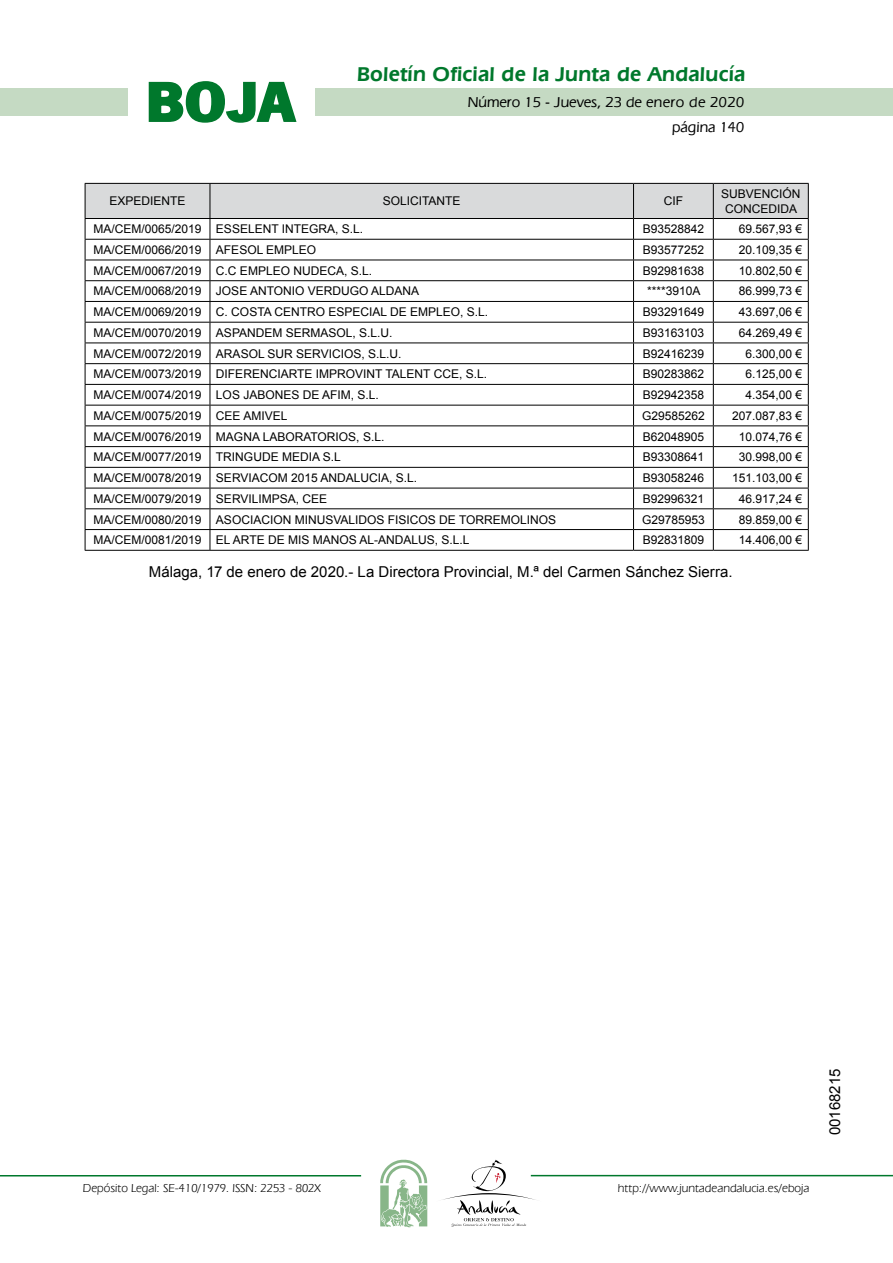
<style>
.page{position:relative;width:893px;height:1263px;background:#fff}
.page>*{position:absolute;margin:0;border:0;box-sizing:border-box;transform-origin:0 0}
.t1{font:700 57.75px "News Got T";color:#00782c;scale:1.14 1}
.t2{font:600 21px "Eras IT Cby BT";letter-spacing:.01em;color:#00782c}
.t3{font:15px "Arial";color:#000}
.t4{font:500 15px/24.5px "Eras IT Cby BT";color:#000;text-align:right}
.t5{font:12px/14.4px "Arial";color:#000;text-align:center}
.t6{font:12px "Eras IT Cby BT";color:#000}
</style>
<div class="page">
<div style="left:315px;top:88px;width:577px;height:28px;background:#c5dac3"></div>
<div style="left:0;top:88px;width:128px;height:28px;background:#c5dac3"></div>
<hr style="left:0;top:1175px;width:361px;height:2px;background:#00782c">
<hr style="left:531px;top:1175px;width:361px;height:1px;background:#00782c">
<svg style="left:148px;top:81px;width:149px;height:42px"></svg>
<svg style="left:380px;top:1159px;width:47px;height:68px"></svg>
<svg style="left:442px;top:1160px;width:100px;height:67px"></svg>
<svg style="left:85px;top:183px;width:723px;height:367px"></svg>
<hr style="left:85px;top:550px;width:125px;height:1px;background:#000">
<hr style="left:210px;top:550px;width:423px;height:1px;background:#000">
<hr style="left:633px;top:550px;width:80px;height:1px;background:#000">
<hr style="left:713px;top:550px;width:95px;height:1px;background:#000">
<h1 class="t1" style="left:145px;top:68px;width:133px">BOJA</h1>
<h2 class="t2" style="left:357px;top:62px;width:390px">Boletín Oficial de la Junta de Andalucía</h2>
<p class="t4" style="left:468px;top:90px;width:278px">Número 15 - Jueves, 23 de enero de 2020 página 140</p>
<p class="t5" style="left:109px;top:194px;width:78px">EXPEDIENTE</p>
<p class="t5" style="left:383px;top:194px;width:79px">SOLICITANTE</p>
<p class="t5" style="left:663px;top:194px;width:21px">CIF</p>
<p class="t5" style="left:721px;top:187px;width:81px">SUBVENCIÓN<br>CONCEDIDA</p>
<p class="t5" style="left:93px;top:222px;width:271px">MA/CEM/0065/2019 ESSELENT INTEGRA, S.L.</p>
<p class="t5" style="left:642px;top:222px;width:63px">B93528842</p>
<p class="t5" style="left:738px;top:222px;width:65px">69.567,93 €</p>
<p class="t5" style="left:93px;top:243px;width:224px">MA/CEM/0066/2019 AFESOL EMPLEO</p>
<p class="t5" style="left:642px;top:243px;width:63px">B93577252</p>
<p class="t5" style="left:738px;top:243px;width:65px">20.109,35 €</p>
<p class="t5" style="left:93px;top:263px;width:280px">MA/CEM/0067/2019 C.C EMPLEO NUDECA, S.L.</p>
<p class="t5" style="left:642px;top:263px;width:63px">B92981638</p>
<p class="t5" style="left:738px;top:263px;width:65px">10.802,50 €</p>
<p class="t5" style="left:93px;top:284px;width:327px">MA/CEM/0068/2019 JOSE ANTONIO VERDUGO ALDANA</p>
<p class="t5" style="left:647px;top:284px;width:55px">****3910A</p>
<p class="t5" style="left:738px;top:284px;width:65px">86.999,73 €</p>
<p class="t5" style="left:93px;top:305px;width:396px">MA/CEM/0069/2019 C. COSTA CENTRO ESPECIAL DE EMPLEO, S.L.</p>
<p class="t5" style="left:642px;top:305px;width:63px">B93291649</p>
<p class="t5" style="left:738px;top:305px;width:65px">43.697,06 €</p>
<p class="t5" style="left:93px;top:326px;width:300px">MA/CEM/0070/2019 ASPANDEM SERMASOL, S.L.U.</p>
<p class="t5" style="left:642px;top:326px;width:63px">B93163103</p>
<p class="t5" style="left:738px;top:326px;width:65px">64.269,49 €</p>
<p class="t5" style="left:93px;top:346px;width:309px">MA/CEM/0072/2019 ARASOL SUR SERVICIOS, S.L.U.</p>
<p class="t5" style="left:642px;top:346px;width:63px">B92416239</p>
<p class="t5" style="left:745px;top:346px;width:58px">6.300,00 €</p>
<p class="t5" style="left:93px;top:367px;width:395px">MA/CEM/0073/2019 DIFERENCIARTE IMPROVINT TALENT CCE, S.L.</p>
<p class="t5" style="left:642px;top:367px;width:63px">B90283862</p>
<p class="t5" style="left:745px;top:367px;width:58px">6.125,00 €</p>
<p class="t5" style="left:93px;top:388px;width:287px">MA/CEM/0074/2019 LOS JABONES DE AFIM, S.L.</p>
<p class="t5" style="left:642px;top:388px;width:63px">B92942358</p>
<p class="t5" style="left:745px;top:388px;width:58px">4.354,00 €</p>
<p class="t5" style="left:93px;top:409px;width:195px">MA/CEM/0075/2019 CEE AMIVEL</p>
<p class="t5" style="left:642px;top:409px;width:64px">G29585262</p>
<p class="t5" style="left:732px;top:409px;width:72px">207.087,83 €</p>
<p class="t5" style="left:93px;top:429px;width:292px">MA/CEM/0076/2019 MAGNA LABORATORIOS, S.L.</p>
<p class="t5" style="left:642px;top:429px;width:63px">B62048905</p>
<p class="t5" style="left:738px;top:429px;width:65px">10.074,76 €</p>
<p class="t5" style="left:93px;top:450px;width:249px">MA/CEM/0077/2019 TRINGUDE MEDIA S.L</p>
<p class="t5" style="left:642px;top:450px;width:63px">B93308641</p>
<p class="t5" style="left:738px;top:450px;width:65px">30.998,00 €</p>
<p class="t5" style="left:93px;top:471px;width:325px">MA/CEM/0078/2019 SERVIACOM 2015 ANDALUCIA, S.L.</p>
<p class="t5" style="left:642px;top:471px;width:63px">B93058246</p>
<p class="t5" style="left:732px;top:471px;width:72px">151.103,00 €</p>
<p class="t5" style="left:93px;top:492px;width:235px">MA/CEM/0079/2019 SERVILIMPSA, CEE</p>
<p class="t5" style="left:642px;top:492px;width:63px">B92996321</p>
<p class="t5" style="left:738px;top:492px;width:65px">46.917,24 €</p>
<p class="t5" style="left:93px;top:512px;width:464px">MA/CEM/0080/2019 ASOCIACION MINUSVALIDOS FISICOS DE TORREMOLINOS</p>
<p class="t5" style="left:642px;top:512px;width:64px">G29785953</p>
<p class="t5" style="left:738px;top:512px;width:65px">89.859,00 €</p>
<p class="t5" style="left:93px;top:533px;width:377px">MA/CEM/0081/2019 EL ARTE DE MIS MANOS AL-ANDALUS, S.L.L</p>
<p class="t5" style="left:642px;top:533px;width:63px">B92831809</p>
<p class="t5" style="left:738px;top:533px;width:65px">14.406,00 €</p>
<p class="t3" style="left:149px;top:562px;width:585px">Málaga, 17 de enero de 2020.- La Directora Provincial, M.ª del Carmen Sánchez Sierra.</p>
<p class="t6" style="left:83px;top:1181px;width:239px">Depósito Legal: SE-410/1979. ISSN: 2253 - 802X</p>
<p class="t6" style="left:618px;top:1181px;width:193px">http://www.juntadeandalucia.es/eboja</p>
<p class="t3" style="left:825px;top:1135px;width:68px;rotate:-90deg">00168215</p>
</div>
